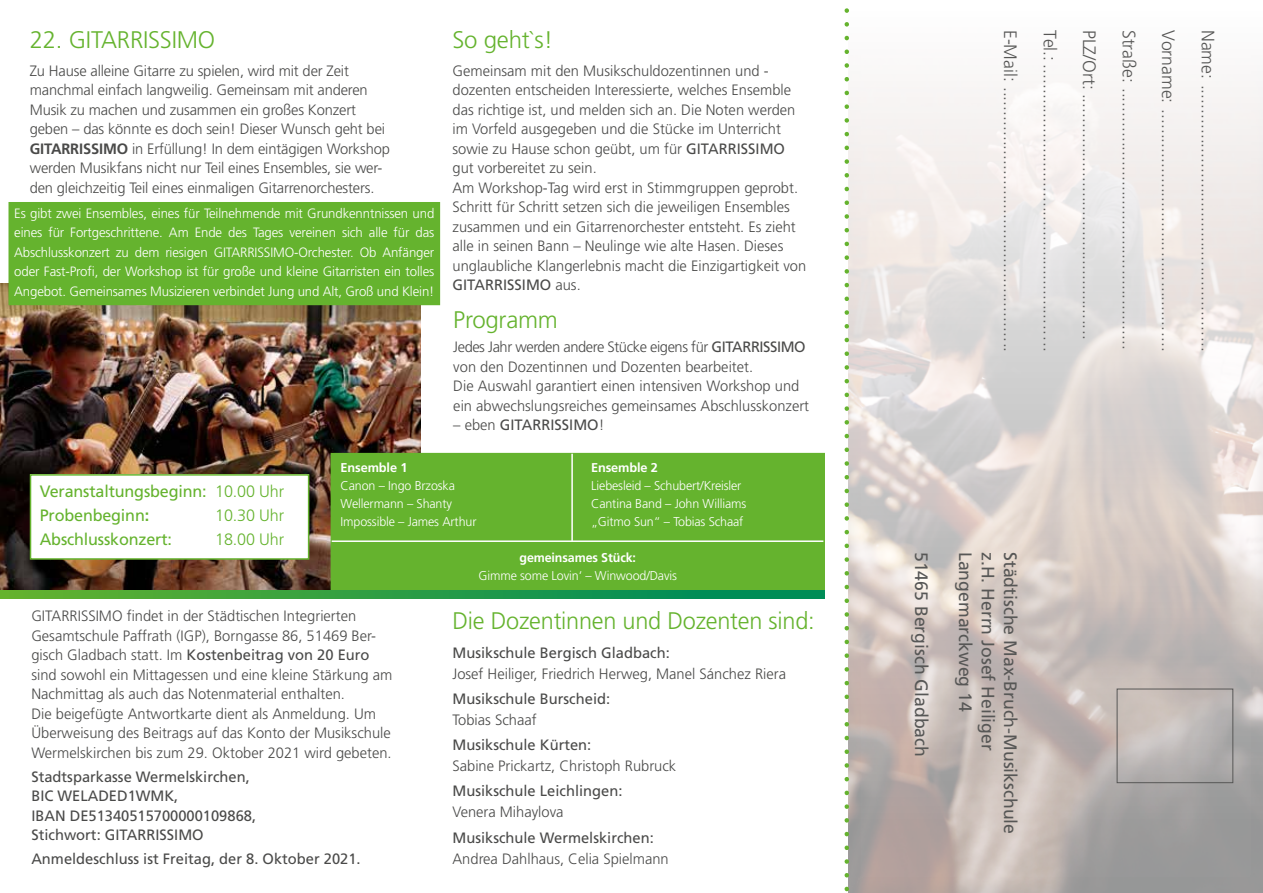
<style>
.page{position:relative;width:1263px;height:893px;background:#fff}
.page>*{position:absolute;margin:0;border:0;box-sizing:border-box;transform-origin:0 0}
.t1{font:300 24px "Frutiger LT Std";letter-spacing:-.01em;color:#65b32e}
.t2{font:300 18px "Frutiger LT Std";color:#575756}
.t3{font:18px "Frutiger LT Std";color:#575756}
.t4{font:16.5px/24px "Frutiger LT Std";letter-spacing:-.01em;color:#65b32e}
.t5{font:300 16.5px "Frutiger LT Std";letter-spacing:-.01em;color:#65b32e}
.t6{font:300 15px/19.5px "Frutiger LT Std";color:#4a4a49}
.t7{font:15px/19.5px "Frutiger LT Std";color:#4a4a49}
.t8{font:300 13.5px/19.5px "Frutiger LT Std";letter-spacing:-.01em;color:#fff;text-align:justify}
.t9{font:300 12.75px "Frutiger LT Std";letter-spacing:-.01em;color:#fff}
.t10{font:700 12.75px "Frutiger LT Std";letter-spacing:-.01em;color:#fff}
.s1{font-weight:700}
.s2{font-weight:400}
.s3{font-weight:300}
</style>
<div class="page">
<div style="left:847px;top:0;width:416px;height:893px;background:#000;opacity:.5"></div>
<img style="left:0;top:283px;width:421px;height:307px">
<div style="left:1117px;top:689px;width:116px;height:94px;border:1px solid #575756"></div>
<svg style="left:844px;top:0;width:5px;height:893px"></svg>
<div style="left:331px;top:454px;width:493px;height:137px;background:#65b32e"></div>
<div style="left:331px;top:453px;width:494px;height:139px;border:2px solid #65b32e"></div>
<div style="left:9px;top:203px;width:430px;height:101px;background:#65b32e"></div>
<div style="left:9px;top:202px;width:431px;height:103px;border:2px solid #65b32e"></div>
<div style="left:31px;top:475px;width:278px;height:84px;background:#fff"></div>
<div style="left:30px;top:474px;width:279px;height:86px;border:2px solid #65b32e"></div>
<hr style="left:571px;top:454px;width:2px;height:87px;background:#fff">
<hr style="left:332px;top:540px;width:491px;height:2px;background:#fff">
<svg style="left:0;top:590px;width:825px;height:9px;background:#2b9c45"></svg>
<h1 class="t1" style="left:30px;top:26px;width:187px">22. GITARRISSIMO</h1>
<p class="t6" style="left:30px;top:61px;width:362px">Zu Hause alleine Gitarre zu spielen, wird mit der Zeit manchmal einfach langweilig. Gemeinsam mit anderen Musik zu machen und zusammen ein großes Konzert geben – das könnte es doch sein! Dieser Wunsch geht bei <span class="s1">GITARRISSIMO</span> in Erfüllung! In dem eintägigen Workshop werden Musikfans nicht nur Teil eines Ensembles, sie wer&shy;den gleichzeitig Teil eines einmaligen Gitarrenorchesters.</p>
<p class="t8" style="left:14px;top:204px;width:422px">Es gibt zwei Ensembles, eines für Teilnehmende mit Grundkenntnissen und eines für Fortgeschrittene. Am Ende des Tages vereinen sich alle für das Abschlusskonzert zu dem riesigen GITARRISSIMO-Orchester. Ob Anfänger oder Fast-Profi, der Workshop ist für große und kleine Gitarristen ein tolles Angebot. Gemeinsames Musizieren verbindet Jung und Alt, Groß und Klein!</p>
<h1 class="t1" style="left:452px;top:26px;width:102px">So geht`s!</h1>
<p class="t6" style="left:452px;top:61px;width:355px">Gemeinsam mit den Musikschuldozentinnen und - dozenten entscheiden Interessierte, welches Ensemble das richtige ist, und melden sich an. Die Noten werden im Vorfeld ausgegeben und die Stücke im Unterricht sowie zu Hause schon geübt, um für <span class="s2">GITARRISSIMO </span>gut vorbereitet zu sein.<br>Am Workshop-Tag wird erst in Stimmgruppen geprobt.<br>Schritt für Schritt setzen sich die jeweiligen Ensembles zusammen und ein Gitarrenorchester entsteht. Es zieht alle in seinen Bann – Neulinge wie alte Hasen. Dieses unglaubliche Klangerlebnis macht die Einzigartigkeit von <span class="s2">GITARRISSIMO</span> aus.</p>
<h1 class="t1" style="left:453px;top:307px;width:106px">Programm</h1>
<p class="t6" style="left:453px;top:337px;width:357px">Jedes Jahr werden andere Stücke eigens für <span class="s2">GITARRISSIMO </span>von den Dozentinnen und Dozenten bearbeitet.<br>Die Auswahl garantiert einen intensiven Workshop und ein abwechslungsreiches gemeinsames Abschlusskonzert</p>
<p class="t7" style="left:453px;top:415px;width:153px"><span class="s3">– eben</span> GITARRISSIMO<span class="s3">!</span></p>
<p class="t4" style="left:40px;top:479px;width:246px">Veranstaltungsbeginn: <span class="s3">10.00 Uhr<br></span>Probenbeginn<span class="s1">:</span></p>
<p class="t5" style="left:215px;top:505px;width:70px">10.30 Uhr</p>
<p class="t4" style="left:40px;top:527px;width:134px">Abschlusskonzert:</p>
<p class="t5" style="left:215px;top:529px;width:70px">18.00 Uhr</p>
<p class="t10" style="left:341px;top:460px;width:68px">Ensemble 1</p>
<p class="t10" style="left:591px;top:460px;width:68px">Ensemble 2</p>
<p class="t9" style="left:341px;top:479px;width:116px">Canon – Ingo Brzoska</p>
<p class="t9" style="left:591px;top:479px;width:152px">Liebesleid – Schubert/Kreisler</p>
<p class="t9" style="left:341px;top:497px;width:113px">Wellermann – Shanty</p>
<p class="t9" style="left:591px;top:497px;width:157px">Cantina Band – John Williams</p>
<p class="t9" style="left:341px;top:515px;width:137px">Impossible – James Arthur</p>
<p class="t9" style="left:591px;top:515px;width:154px">„Gitmo Sun“ – Tobias Schaaf</p>
<p class="t10" style="left:519px;top:550px;width:118px">gemeinsames Stück:</p>
<p class="t9" style="left:479px;top:569px;width:200px">Gimme some Lovin‘ – Winwood/Davis</p>
<p class="t6" style="left:31px;top:607px;width:363px">GITARRISSIMO findet in der Städtischen Integrierten Gesamtschule Paffrath (IGP), Borngasse 86, 51469 Ber&shy;gisch Gladbach statt. Im <span class="s2">Kostenbeitrag von 20 Euro </span>sind sowohl ein Mittagessen und eine kleine Stärkung am Nachmittag als auch das Notenmaterial enthalten.<br>Die beigefügte Antwortkarte dient als Anmeldung. Um Überweisung des Beitrags auf das Konto der Musikschule Wermelskirchen bis zum 29. Oktober 2021 wird gebeten.</p>
<p class="t7" style="left:31px;top:767px;width:226px">Stadtsparkasse Wermelskirchen,<br>BIC WELADED1WMK,<br>IBAN DE51340515700000109868,<br>Stichwort: GITARRISSIMO</p>
<p class="t7" style="left:31px;top:849px;width:331px">Anmeldeschluss ist Freitag, der 8. Oktober 2021.</p>
<h1 class="t1" style="left:452px;top:607px;width:364px">Die Dozentinnen und Dozenten sind:</h1>
<p class="t7" style="left:452px;top:643px;width:219px">Musikschule Bergisch Gladbach:</p>
<p class="t6" style="left:452px;top:664px;width:335px">Josef Heiliger, Friedrich Herweg, Manel Sánchez Riera</p>
<p class="t7" style="left:452px;top:689px;width:159px">Musikschule Burscheid:</p>
<p class="t6" style="left:452px;top:710px;width:86px">Tobias Schaaf</p>
<p class="t7" style="left:452px;top:735px;width:140px">Musikschule Kürten:</p>
<p class="t6" style="left:452px;top:756px;width:225px">Sabine Prickartz, Christoph Rubruck</p>
<p class="t7" style="left:452px;top:781px;width:171px">Musikschule Leichlingen:</p>
<p class="t6" style="left:452px;top:803px;width:113px">Venera Mihaylova</p>
<p class="t7" style="left:452px;top:828px;width:203px">Musikschule Wermelskirchen:</p>
<p class="t6" style="left:452px;top:849px;width:218px">Andrea Dahlhaus, Celia Spielmann</p>
<p class="t2" style="left:1020px;top:30px;width:323px;rotate:90deg">E-Mail: ......................................................</p>
<p class="t2" style="left:1060px;top:30px;width:324px;rotate:90deg">Tel.: ..........................................................</p>
<p class="t2" style="left:1099px;top:30px;width:312px;rotate:90deg">PLZ/Ort: ..................................................</p>
<p class="t2" style="left:1139px;top:30px;width:322px;rotate:90deg">Straße: .....................................................</p>
<p class="t2" style="left:1179px;top:30px;width:323px;rotate:90deg">Vorname: .................................................</p>
<p class="t2" style="left:1218px;top:30px;width:324px;rotate:90deg">Name: ......................................................</p>
<p class="t3" style="left:932px;top:552px;width:206px;rotate:90deg">51465 Bergisch Gladbach</p>
<p class="t3" style="left:976px;top:552px;width:161px;rotate:90deg">Langemarckweg 14</p>
<p class="t3" style="left:998px;top:552px;width:200px;rotate:90deg">z.H. Herrn Josef Heiliger</p>
<p class="t3" style="left:1021px;top:552px;width:284px;rotate:90deg">Städtische Max-Bruch-Musikschule</p>
</div>
